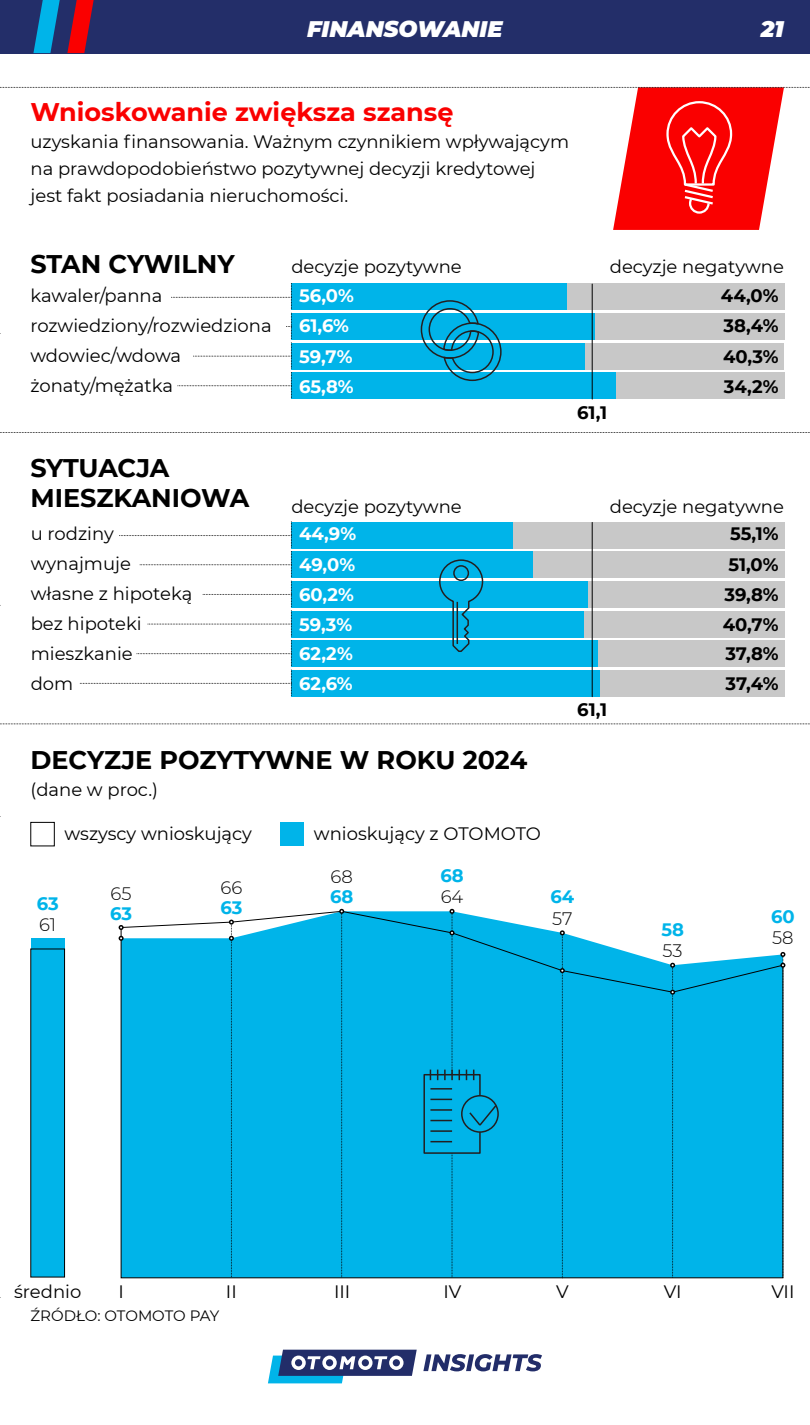
<style>
.page{position:relative;width:810px;height:1425px;background:#fff}
.page>*{position:absolute;margin:0;border:0;box-sizing:border-box;transform-origin:0 0}
.t1{font:700 25.5px/30px "Montserrat";color:#000}
.t2{font:700 25.5px "Montserrat";color:#fa0000}
.t3{font:italic 900 22.5px "Montserrat";color:#fff}
.t4{font:18px/30px "Montserrat";color:#000}
.t5{font:700 18px/30.2px "Montserrat";color:#000;text-align:justify}
.t6{font:700 18px/30px "Montserrat";color:#fff}
.t7{font:300 18px "Montserrat";color:#000}
.t8{font:700 18px "Montserrat";color:#00b4e9}
.t9{font:15px "Montserrat";letter-spacing:-.01em;color:#000}
</style>
<div class="page">
<div style="left:0;top:0;width:810px;height:53px;background:#232e69"></div>
<svg style="left:33px;top:0;width:27px;height:53px"></svg>
<svg style="left:67px;top:0;width:27px;height:53px"></svg>
<svg style="left:268px;top:1350px;width:149px;height:33px"></svg>
<svg style="left:423px;top:1354px;width:119px;height:17px"></svg>
<svg style="left:0;top:432px;width:810px;height:1px"></svg>
<svg style="left:0;top:724px;width:810px;height:1px"></svg>
<svg style="left:0;top:87px;width:810px;height:143px"></svg>
<div style="left:291px;top:284px;width:276px;height:26px;background:#00b4e9"></div>
<div style="left:291px;top:313px;width:304px;height:27px;background:#00b4e9"></div>
<div style="left:291px;top:343px;width:295px;height:26px;background:#00b4e9"></div>
<div style="left:291px;top:372px;width:325px;height:27px;background:#00b4e9"></div>
<div style="left:567px;top:284px;width:217px;height:26px;background:#c8c8c8"></div>
<div style="left:595px;top:313px;width:189px;height:27px;background:#c8c8c8"></div>
<div style="left:586px;top:343px;width:198px;height:26px;background:#c8c8c8"></div>
<div style="left:616px;top:372px;width:168px;height:27px;background:#c8c8c8"></div>
<div style="left:291px;top:522px;width:222px;height:26px;background:#00b4e9"></div>
<div style="left:291px;top:551px;width:242px;height:27px;background:#00b4e9"></div>
<div style="left:291px;top:581px;width:297px;height:27px;background:#00b4e9"></div>
<div style="left:291px;top:611px;width:293px;height:26px;background:#00b4e9"></div>
<div style="left:291px;top:640px;width:307px;height:27px;background:#00b4e9"></div>
<div style="left:291px;top:670px;width:309px;height:27px;background:#00b4e9"></div>
<div style="left:513px;top:522px;width:271px;height:26px;background:#c8c8c8"></div>
<div style="left:533px;top:551px;width:251px;height:27px;background:#c8c8c8"></div>
<div style="left:588px;top:581px;width:196px;height:27px;background:#c8c8c8"></div>
<div style="left:584px;top:611px;width:200px;height:26px;background:#c8c8c8"></div>
<div style="left:598px;top:640px;width:186px;height:27px;background:#c8c8c8"></div>
<div style="left:600px;top:670px;width:184px;height:27px;background:#c8c8c8"></div>
<svg style="left:171px;top:284px;width:121px;height:115px"></svg>
<svg style="left:80px;top:522px;width:212px;height:174px"></svg>
<svg style="left:438px;top:559px;width:46px;height:93px"></svg>
<hr style="left:457px;top:602px;width:1px;height:42px;background:#231f20">
<svg style="left:420px;top:300px;width:82px;height:82px"></svg>
<div style="left:30px;top:822px;width:25px;height:24px;border:1px solid #000"></div>
<div style="left:280px;top:822px;width:24px;height:24px;background:#00b4e9"></div>
<svg style="left:120px;top:911px;width:664px;height:368px;background:#11b7e8"></svg>
<div style="left:31px;top:938px;width:34px;height:339px;background:#00b4e9"></div>
<div style="left:30px;top:949px;width:35px;height:328px;border:1px solid #000"></div>
<svg style="left:119px;top:925px;width:5px;height:5px"></svg>
<svg style="left:119px;top:936px;width:5px;height:5px"></svg>
<svg style="left:229px;top:920px;width:5px;height:358px;background:#09a3d1"></svg>
<svg style="left:339px;top:909px;width:5px;height:369px;background:#00a2d2"></svg>
<svg style="left:780px;top:952px;width:5px;height:326px"></svg>
<svg style="left:670px;top:963px;width:5px;height:315px;background:#01a0cf"></svg>
<svg style="left:560px;top:930px;width:5px;height:348px;background:#01a1d0"></svg>
<div style="left:423px;top:1074px;width:58px;height:80px;background:#00b4e9;border:2px solid #231f20"></div>
<svg style="left:430px;top:909px;width:30px;height:369px"></svg>
<svg style="left:462px;top:1096px;width:36px;height:36px"></svg>
<div style="left:461px;top:1095px;width:38px;height:38px;border:2px solid #231f20;border-radius:50%"></div>
<svg style="left:468px;top:1104px;width:30px;height:23px"></svg>
<hr style="left:592px;top:284px;width:1px;height:115px;background:#000">
<hr style="left:592px;top:522px;width:1px;height:175px;background:#000">
<p class="t3" style="left:307px;top:12px;width:197px">FINANSOWANIE</p>
<h1 class="t2" style="left:31px;top:93px;width:424px">Wnioskowanie zwiększa szansę</h1>
<p class="t4" style="left:31px;top:127px;width:540px;line-height:27px">uzyskania finansowania. Ważnym czynnikiem wpływającym na prawdopodobieństwo pozytywnej decyzji kredytowej jest fakt posiadania nieruchomości.</p>
<p class="t3" style="left:761px;top:12px;width:25px">21</p>
<h1 class="t1" style="left:30px;top:248px;width:206px">STAN CYWILNY</h1>
<p class="t4" style="left:30px;top:280px;width:243px">kawaler/panna rozwiedziony/rozwiedziona wdowiec/wdowa żonaty/mężatka</p>
<h1 class="t1" style="left:30px;top:451px;width:220px">SYTUACJA<br>MIESZKANIOWA</h1>
<p class="t4" style="left:291px;top:251px;width:172px">decyzje pozytywne</p>
<p class="t4" style="left:610px;top:251px;width:176px">decyzje negatywne</p>
<p class="t6" style="left:299px;top:280px;width:56px">56,0%<br>61,6%<br>59,7%<br>65,8%</p>
<p class="t5" style="left:577px;top:396px;width:32px">61,1</p>
<p class="t5" style="left:721px;top:280px;width:59px">44,0% 38,4% 40,3% 34,2%</p>
<p class="t4" style="left:291px;top:491px;width:172px">decyzje pozytywne</p>
<p class="t4" style="left:610px;top:491px;width:176px">decyzje negatywne</p>
<p class="t4" style="left:31px;top:518px;width:163px">u rodziny wynajmuje własne z hipoteką bez hipoteki mieszkanie<br>dom</p>
<p class="t5" style="left:723px;top:518px;width:57px;text-align:center">55,1%<br>51,0%<br>39,8%<br>40,7%</p>
<p class="t6" style="left:299px;top:518px;width:59px">44,9%<br>49,0%<br>60,2%<br>59,3%<br>62,2%</p>
<p class="t5" style="left:725px;top:638px;width:55px">37,8%</p>
<p class="t6" style="left:299px;top:668px;width:55px">62,6%</p>
<p class="t5" style="left:726px;top:668px;width:55px">37,4%</p>
<p class="t5" style="left:577px;top:694px;width:32px">61,1</p>
<h1 class="t1" style="left:30px;top:743px;width:498px">DECYZJE POZYTYWNE W ROKU 2024</h1>
<p class="t4" style="left:30px;top:774px;width:129px">(dane w proc.)</p>
<p class="t4" style="left:65px;top:818px;width:189px">wszyscy wnioskujący</p>
<p class="t4" style="left:314px;top:818px;width:229px">wnioskujący z OTOMOTO</p>
<p class="t8" style="left:37px;top:891px;width:24px">63</p>
<p class="t7" style="left:39px;top:913px;width:19px">61</p>
<p class="t7" style="left:111px;top:881px;width:22px">65</p>
<p class="t8" style="left:110px;top:900px;width:24px">63</p>
<p class="t7" style="left:221px;top:875px;width:23px">66</p>
<p class="t8" style="left:220px;top:894px;width:24px">63</p>
<p class="t8" style="left:440px;top:862px;width:25px">68</p>
<p class="t7" style="left:331px;top:865px;width:24px">68</p>
<p class="t8" style="left:330px;top:884px;width:25px">68</p>
<p class="t7" style="left:441px;top:884px;width:24px">64</p>
<p class="t8" style="left:550px;top:884px;width:25px">64</p>
<p class="t7" style="left:552px;top:906px;width:22px">57</p>
<p class="t8" style="left:661px;top:916px;width:24px">58</p>
<p class="t7" style="left:663px;top:938px;width:21px">53</p>
<p class="t8" style="left:771px;top:904px;width:25px">60</p>
<p class="t7" style="left:772px;top:926px;width:23px">58</p>
<p class="t4" style="left:14px;top:1276px;width:69px">średnio</p>
<p class="t4" style="left:118px;top:1276px;width:7px">I</p>
<p class="t4" style="left:226px;top:1276px;width:12px">II</p>
<p class="t4" style="left:334px;top:1276px;width:18px">III</p>
<p class="t4" style="left:443px;top:1276px;width:19px">IV</p>
<p class="t4" style="left:556px;top:1276px;width:14px">V</p>
<p class="t4" style="left:664px;top:1276px;width:19px">VI</p>
<p class="t4" style="left:771px;top:1276px;width:25px">VII</p>
<p class="t9" style="left:31px;top:1306px;width:190px">ŹRÓDŁO: OTOMOTO PAY</p>
</div>
